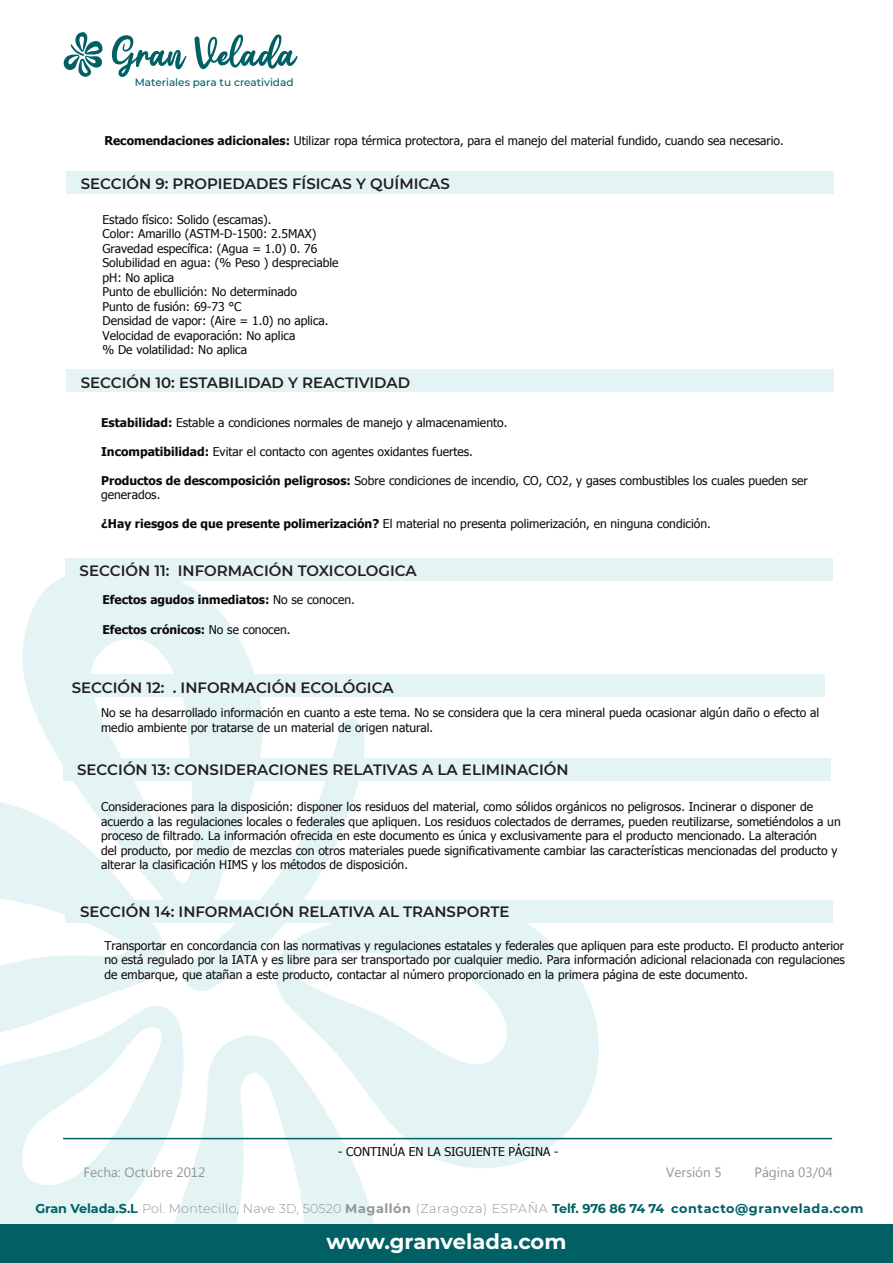
<style>
.page{position:relative;width:893px;height:1263px;background:#fff}
.page>*{position:absolute;margin:0;border:0;box-sizing:border-box;transform-origin:0 0}
.t1{font:700 21px "Montserrat";color:#fff}
.t2{font:600 15px "Montserrat";color:#231f20}
.t3{font:13.5px "Segoe UI";color:#939598}
.t4{font:700 12.75px "Montserrat";letter-spacing:.035em;color:#006063}
.t5{font:12.15px/14.5px "Tahoma";color:#0c090d}
.t6{font:700 12.15px "Tahoma";color:#0c090d}
.t7{font:500 10.5px "Montserrat";color:#006063}
.s1{font-weight:700}
.s2{font-weight:400}
.s3{font-weight:300;color:#919698}
.s4{color:#919698}
</style>
<div class="page">
<svg style="left:0;top:802px;width:165px;height:199px"></svg>
<svg style="left:282px;top:922px;width:346px;height:246px;fill:#e4f4f4"></svg>
<svg style="left:20px;top:576px;width:245px;height:373px;fill:#e4f4f4"></svg>
<svg style="left:0;top:1001px;width:180px;height:223px;fill:#e4f4f4"></svg>
<svg style="left:155px;top:1027px;width:232px;height:197px;fill:#e4f4f4"></svg>
<svg style="left:184px;top:714px;width:182px;height:282px"></svg>
<svg style="left:112px;top:35px;width:74px;height:42px"></svg>
<svg style="left:195px;top:34px;width:103px;height:35px"></svg>
<svg style="left:63px;top:32px;width:40px;height:45px"></svg>
<div style="left:0;top:1224px;width:893px;height:39px;background:#006063"></div>
<hr style="left:63px;top:1138px;width:769px;height:1px;background:#006063">
<div style="left:66px;top:172px;width:768px;height:22px;background:#e4f4f4"></div>
<div style="left:66px;top:369px;width:768px;height:22px;background:#e4f4f4"></div>
<div style="left:65px;top:559px;width:768px;height:22px;background:#e4f4f4"></div>
<div style="left:57px;top:675px;width:768px;height:22px;background:#e4f4f4"></div>
<div style="left:63px;top:758px;width:767px;height:22px;background:#e4f4f4"></div>
<div style="left:66px;top:900px;width:767px;height:22px;background:#e4f4f4"></div>
<p class="t7" style="left:135px;top:75px;width:160px">Materiales para tu creatividad</p>
<p class="t5" style="left:104px;top:133px;width:681px"><span class="s1">Recomendaciones adicionales:</span> Utilizar ropa térmica protectora, para el manejo del material fundido, cuando sea necesario.</p>
<p class="t2" style="left:81px;top:173px;width:371px">SECCIÓN 9: PROPIEDADES FÍSICAS Y QUÍMICAS</p>
<p class="t5" style="left:102px;top:211px;width:238px">Estado físico: Solido (escamas).<br>Color: Amarillo (ASTM-D-1500: 2.5MAX)<br>Gravedad específica: (Agua = 1.0) 0. 76<br>Solubilidad en agua: (% Peso ) despreciable pH: No aplica<br>Punto de ebullición: No determinado<br>Punto de fusión: 69-73 °C<br>Densidad de vapor: (Aire = 1.0) no aplica.<br>Velocidad de evaporación: No aplica<br>% De volatilidad: No aplica</p>
<p class="t5" style="left:103px;top:319px;width:116px">Información adicional</p>
<p class="t2" style="left:81px;top:372px;width:331px">SECCIÓN 10: ESTABILIDAD Y REACTIVIDAD</p>
<p class="t5" style="left:101px;top:414px;width:408px"><span class="s1">Estabilidad:</span> Estable a condiciones normales de manejo y almacenamiento.</p>
<p class="t5" style="left:101px;top:443px;width:373px"><span class="s1">Incompatibilidad:</span> Evitar el contacto con agentes oxidantes fuertes.</p>
<p class="t5" style="left:101px;top:472px;width:708px"><span class="s1">Productos de descomposición peligrosos:</span> Sobre condiciones de incendio, CO, CO2, y gases combustibles los cuales pueden ser generados.</p>
<p class="t5" style="left:101px;top:516px;width:611px"><span class="s1">¿Hay riesgos de que presente polimerización?</span> El material no presenta polimerización, en ninguna condición.</p>
<p class="t2" style="left:80px;top:560px;width:339px">SECCIÓN 11: INFORMACIÓN TOXICOLOGICA</p>
<p class="t6" style="left:102px;top:591px;width:254px">Efectos agudos inmediatos: <span class="s2">No se conocen.</span></p>
<p class="t6" style="left:102px;top:620px;width:190px">Efectos crónicos: <span class="s2">No se conocen.</span></p>
<p class="t2" style="left:72px;top:677px;width:323px">SECCIÓN 12: . INFORMACIÓN ECOLÓGICA</p>
<p class="t5" style="left:101px;top:705px;width:720px">No se ha desarrollado información en cuanto a este tema. No se considera que la cera mineral pueda ocasionar algún daño o efecto al medio ambiente por tratarse de un material de origen natural.</p>
<p class="t2" style="left:77px;top:759px;width:493px">SECCIÓN 13: CONSIDERACIONES RELATIVAS A LA ELIMINACIÓN</p>
<p class="t5" style="left:101px;top:799px;width:741px">Consideraciones para la disposición: disponer los residuos del material, como sólidos orgánicos no peligrosos. Incinerar o disponer de acuerdo a las regulaciones locales o federales que apliquen. Los residuos colectados de derrames, pueden reutilizarse, sometiéndolos a un proceso de filtrado. La información ofrecida en este documento es única y exclusivamente para el producto mencionado. La alteración<br>del producto, por medio de mezclas con otros materiales puede significativamente cambiar las características mencionadas del producto y alterar la clasificación HIMS y los métodos de disposición.</p>
<p class="t2" style="left:80px;top:901px;width:431px">SECCIÓN 14: INFORMACIÓN RELATIVA AL TRANSPORTE</p>
<p class="t5" style="left:104px;top:937px;width:742px;text-align:justify">Transportar en concordancia con las normativas y regulaciones estatales y federales que apliquen para este producto. El producto anterior no está regulado por la IATA y es libre para ser transportado por cualquier medio. Para información adicional relacionada con regulaciones de embarque, que atañan a este producto, contactar al número proporcionado en la primera página de este documento.</p>
<p class="t5" style="left:338px;top:1143px;width:222px">- CONTINÚA EN LA SIGUIENTE PÁGINA -</p>
<p class="t3" style="left:84px;top:1163px;width:123px">Fecha: Octubre 2012</p>
<p class="t3" style="left:666px;top:1163px;width:57px">Versión 5</p>
<p class="t3" style="left:754px;top:1163px;width:80px">Página 03/04</p>
<p class="t4" style="left:35px;top:1200px;width:830px">Gran Velada.S.L <span class="s3">Pol. Montecillo, Nave 3D, 50520</span> <span class="s4">Magallón</span> <span class="s3">(Zaragoza) ESPAÑA</span> Telf. 976 86 74 74 contacto@granvelada.com</p>
<h1 class="t1" style="left:327px;top:1226px;width:241px">www.granvelada.com</h1>
</div>
